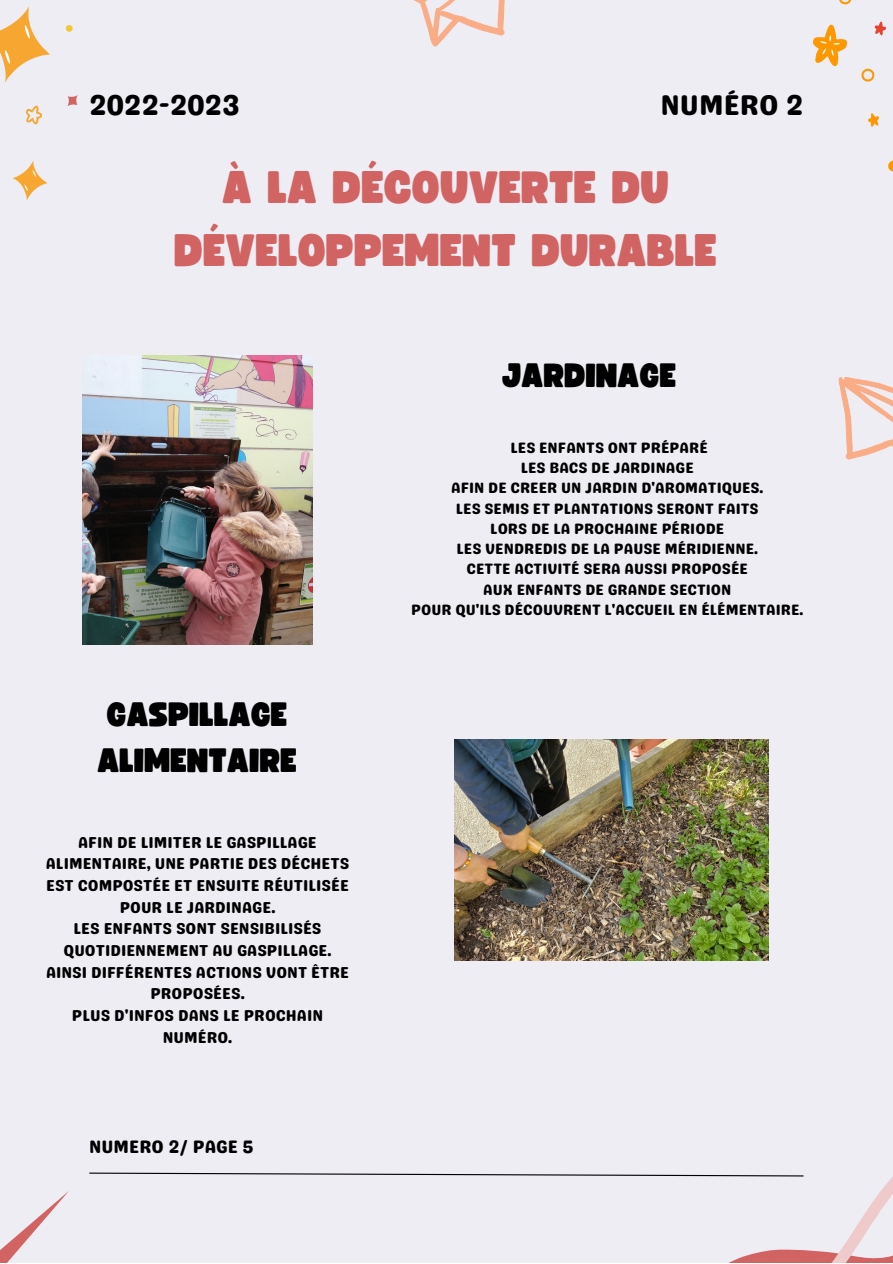
<style>
.page{position:relative;width:893px;height:1264px;background:#fff}
.page>*{position:absolute;margin:0;border:0;box-sizing:border-box;transform-origin:0 0}
.t1{font:45px/63px "Funtastic";color:#d16363;text-align:center}
.t2{font:33.3px/46px "Funtastic";color:#000}
.t3{font:28.5px "Genty Sans";color:#000}
.t4{font:18px "Genty Sans";color:#000}
.t5{font:15.75px/21.8px "Genty Sans";color:#000;text-align:center}
.t6{font:15px/20.2px "Genty Sans";color:#000;text-align:center}
</style>
<div class="page">
<div style="left:0;top:0;width:892px;height:1262px;background:#eeedf3"></div>
<svg style="left:0;top:7px;width:78px;height:194px"></svg>
<svg style="left:813px;top:0;width:79px;height:172px"></svg>
<svg style="left:413px;top:0;width:92px;height:47px"></svg>
<svg style="left:838px;top:377px;width:54px;height:83px"></svg>
<img style="left:82px;top:355px;width:230px;height:289px">
<svg style="left:0;top:1172px;width:892px;height:90px"></svg>
<img style="left:454px;top:739px;width:314px;height:221px">
<h3 class="t3" style="left:89px;top:87px;width:152px">2022-2023</h3>
<h3 class="t3" style="left:660px;top:87px;width:144px">NUMÉRO 2</h3>
<h1 class="t1" style="left:175px;top:158px;width:544px">À LA DÉCOUVERTE DU<br>DÉVELOPPEMENT DURABLE</h1>
<h2 class="t2" style="left:502px;top:354px;width:176px">JARDINAGE</h2>
<h2 class="t2" style="left:98px;top:692px;width:201px">GASPILLAGE<br>ALIMENTAIRE</h2>
<p class="t5" style="left:46px;top:831px;width:305px">AFIN DE LIMITER LE GASPILLAGE<br>ALIMENTAIRE, UNE PARTIE DES DÉCHETS<br>EST COMPOSTÉE ET ENSUITE RÉUTILISÉE<br>POUR LE JARDINAGE.<br>LES ENFANTS SONT SENSIBILISÉS<br>QUOTIDIENNEMENT AU GASPILLAGE.<br>AINSI DIFFÉRENTES ACTIONS VONT ÊTRE<br>PROPOSÉES.<br>PLUS D'INFOS DANS LE PROCHAIN<br>NUMÉRO.</p>
<p class="t4" style="left:89px;top:1135px;width:166px">NUMERO 2/ PAGE 5</p>
<p class="t6" style="left:411px;top:437px;width:394px">LES ENFANTS ONT PRÉPARÉ<br>LES BACS DE JARDINAGE<br>AFIN DE CREER UN JARDIN D'AROMATIQUES.<br>LES SEMIS ET PLANTATIONS SERONT FAITS<br>LORS DE LA PROCHAINE PÉRIODE<br>LES VENDREDIS DE LA PAUSE MÉRIDIENNE.<br>CETTE ACTIVITÉ SERA AUSSI PROPOSÉE<br>AUX ENFANTS DE GRANDE SECTION<br>POUR QU'ILS DÉCOUVRENT L'ACCUEIL EN ÉLÉMENTAIRE.</p>
</div>
